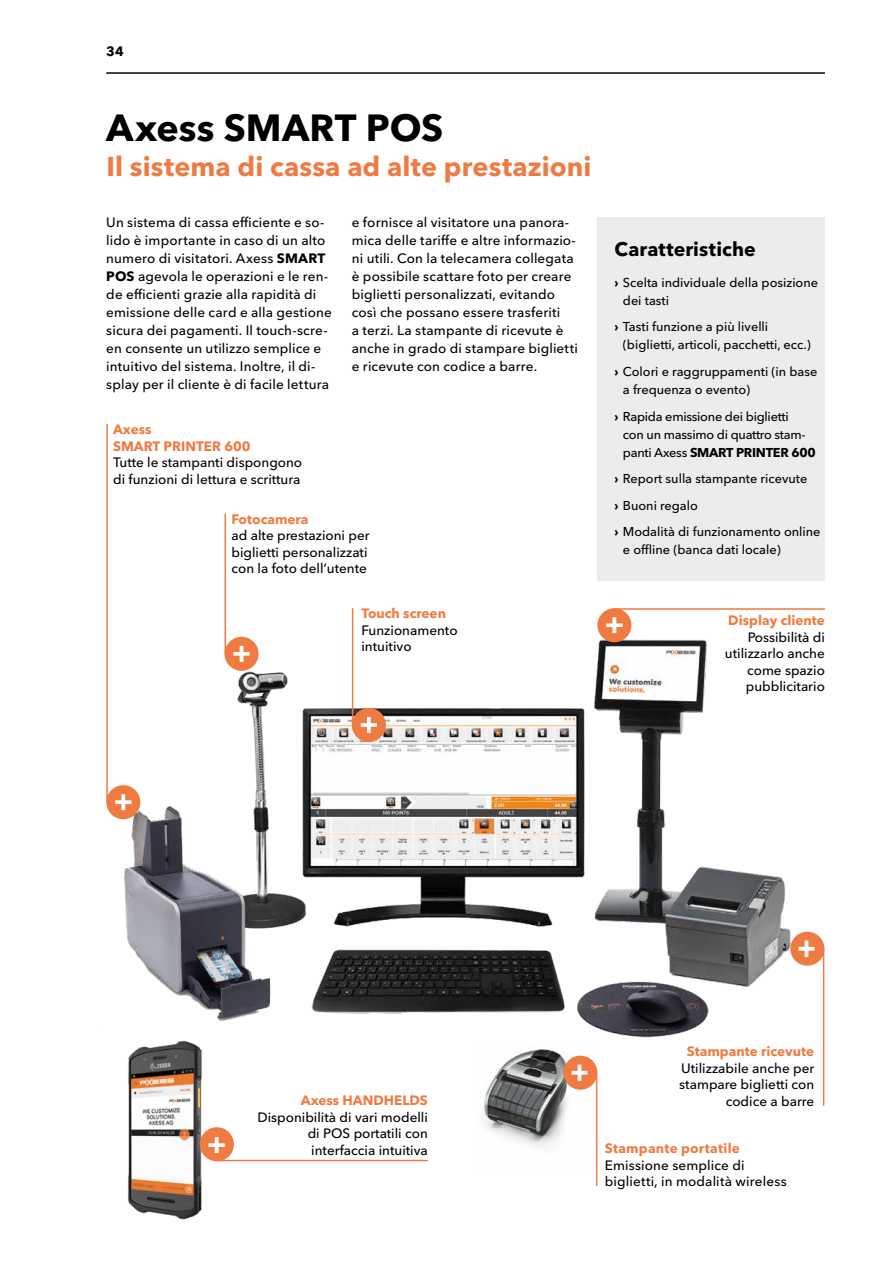
<style>
.page{position:relative;width:893px;height:1263px;background:#fff}
.page>*{position:absolute;margin:0;border:0;box-sizing:border-box;transform-origin:0 0}
.t1{font:700 37.5px "Avenir Next Cyr";letter-spacing:.005em;color:#000}
.t2{font:700 29.25px "Avenir Next Cyr";color:#fff}
.t3{font:700 27px "Avenir Next Cyr";letter-spacing:.005em;color:#ef7b42}
.t4{font:700 19.5px "Avenir Next Cyr";letter-spacing:.005em;color:#000}
.t5{font:500 13.5px/18px "Avenir Next Cyr";letter-spacing:.01em;color:#000}
.t6{font:700 13.5px/16.5px "Avenir Next Cyr";color:#ef7b42}
.t7{font:700 13.5px "Avenir Next Cyr";color:#000}
.t8{font:500 12.75px/18px "Avenir Next Cyr";color:#000}
.t9{font:500 12.75px/18px "Avenir Next Cyr";letter-spacing:-.02em;color:#000}
.s1{font-weight:700}
</style>
<div class="page">
<img style="left:128px;top:1080px;width:143px;height:140px">
<hr style="left:106px;top:72px;width:719px;height:2px;background:#000">
<img style="left:106px;top:603px;width:719px;height:477px">
<img style="left:476px;top:1042px;width:121px;height:128px">
<hr style="left:596px;top:1073px;width:1px;height:113px;background:#ef7b42">
<div style="left:563px;top:1056px;width:34px;height:34px;background:#ef7b42;border-radius:50%"></div>
<hr style="left:823px;top:949px;width:1px;height:157px;background:#ef7b42">
<div style="left:790px;top:932px;width:34px;height:34px;background:#ef7b42;border-radius:50%"></div>
<hr style="left:352px;top:608px;width:1px;height:117px;background:#ef7b42">
<div style="left:597px;top:608px;width:34px;height:34px;background:#ef7b42;border-radius:50%"></div>
<svg style="left:606px;top:617px;width:16px;height:16px"></svg>
<div style="left:352px;top:708px;width:34px;height:34px;background:#ef7b42;border-radius:50%"></div>
<svg style="left:361px;top:717px;width:16px;height:16px"></svg>
<div style="left:106px;top:785px;width:34px;height:34px;background:#ef7b42;border-radius:50%"></div>
<svg style="left:115px;top:794px;width:16px;height:16px"></svg>
<div style="left:597px;top:217px;width:228px;height:363px;background:#ececec"></div>
<hr style="left:106px;top:424px;width:2px;height:378px;background:#ef7b42">
<div style="left:225px;top:637px;width:34px;height:34px;background:#ef7b42;border-radius:50%"></div>
<svg style="left:233px;top:646px;width:17px;height:16px"></svg>
<hr style="left:225px;top:514px;width:1px;height:140px;background:#ef7b42">
<hr style="left:217px;top:1160px;width:211px;height:1px;background:#ef7b42">
<div style="left:200px;top:1127px;width:34px;height:34px;background:#ef7b42;border-radius:50%"></div>
<hr style="left:614px;top:608px;width:211px;height:2px;background:#ef7b42">
<p class="t7" style="left:106px;top:43px;width:19px">34</p>
<h1 class="t1" style="left:106px;top:105px;width:339px">Axess SMART POS</h1>
<h3 class="t3" style="left:106px;top:150px;width:486px">Il sistema di cassa ad alte prestazioni</h3>
<p class="t5" style="left:106px;top:214px;width:227px">Un sistema di cassa efficiente e so&shy;lido è importante in caso di un alto numero di visitatori. Axess <span class="s1">SMART POS</span> agevola le operazioni e le ren&shy;de efficienti grazie alla rapidità di emissione delle card e alla gestione sicura dei pagamenti. Il touch-scre&shy;en consente un utilizzo semplice e intuitivo del sistema. Inoltre, il di&shy;splay per il cliente è di facile lettura</p>
<p class="t5" style="left:352px;top:214px;width:228px">e fornisce al visitatore una panora&shy;mica delle tariffe e altre informazio&shy;ni utili. Con la telecamera collegata è possibile scattare foto per creare biglietti personalizzati, evitando così che possano essere trasferiti<br>a terzi. La stampante di ricevute è anche in grado di stampare biglietti e ricevute con codice a barre.</p>
<p class="t6" style="left:113px;top:421px;width:139px">Axess<br>SMART PRINTER 600</p>
<p class="t5" style="left:113px;top:454px;width:191px;line-height:16.5px">Tutte le stampanti dispongono di funzioni di lettura e scrittura</p>
<p class="t6" style="left:231px;top:511px;width:78px">Fotocamera</p>
<p class="t5" style="left:231px;top:527px;width:140px;line-height:16.5px">ad alte prestazioni per biglietti personalizzati con la foto dell‘utente</p>
<p class="t6" style="left:361px;top:605px;width:86px">Touch screen</p>
<p class="t5" style="left:361px;top:622px;width:98px;line-height:16.5px">Funzionamento intuitivo</p>
<h3 class="t4" style="left:614px;top:237px;width:143px">Caratteristiche</h3>
<p class="t8" style="left:623px;top:273px;width:197px;text-indent:-9px"><span class="s1">›</span> Scelta individuale della posizione dei tasti</p>
<p class="t8" style="left:623px;top:318px;width:189px;text-indent:-9px"><span class="s1">›</span> Tasti funzione a più livelli (biglietti, articoli, pacchetti, ecc.)</p>
<p class="t8" style="left:623px;top:362px;width:196px;text-indent:-9px"><span class="s1">›</span> Colori e raggruppamenti (in base a frequenza o evento)</p>
<p class="t9" style="left:623px;top:407px;width:194px;text-indent:-9px"><span class="s1">›</span> Rapida emissione dei biglietti<br>con un massimo di quattro stam&shy;panti Axess <span class="s1">SMART PRINTER 600</span></p>
<p class="t8" style="left:614px;top:465px;width:208px;line-height:26.5px"><span class="s1">›</span> Report sulla stampante ricevute<br><span class="s1">›</span> Buoni regalo<br><span class="s1">›</span> Modalità di funzionamento online</p>
<p class="t8" style="left:623px;top:541px;width:159px">e offline (banca dati locale)</p>
<p class="t6" style="left:728px;top:612px;width:98px">Display cliente</p>
<p class="t5" style="left:725px;top:629px;width:102px;line-height:16.5px;text-align:right">Possibilità di utilizzarlo anche come spazio pubblicitario</p>
<h2 class="t2" style="left:207px;top:1125px;width:21px">+</h2>
<p class="t6" style="left:301px;top:1092px;width:129px">Axess HANDHELDS</p>
<p class="t5" style="left:308px;top:1109px;width:122px;line-height:16.5px;text-align:justify;text-indent:-50px">Disponibilità di vari modelli di POS portatili con interfaccia intuitiva</p>
<h2 class="t2" style="left:826px;top:939px;width:21px;rotate:90deg">+</h2>
<h2 class="t2" style="left:599px;top:1063px;width:21px;rotate:90deg">+</h2>
<p class="t6" style="left:687px;top:1043px;width:129px">Stampante ricevute</p>
<p class="t5" style="left:679px;top:1060px;width:137px;line-height:16.5px;text-align:right">Utilizzabile anche per stampare biglietti con codice a barre</p>
<p class="t6" style="left:605px;top:1140px;width:137px">Stampante portatile</p>
<p class="t5" style="left:605px;top:1157px;width:183px;line-height:16.5px">Emissione semplice di biglietti, in modalità wireless</p>
</div>
